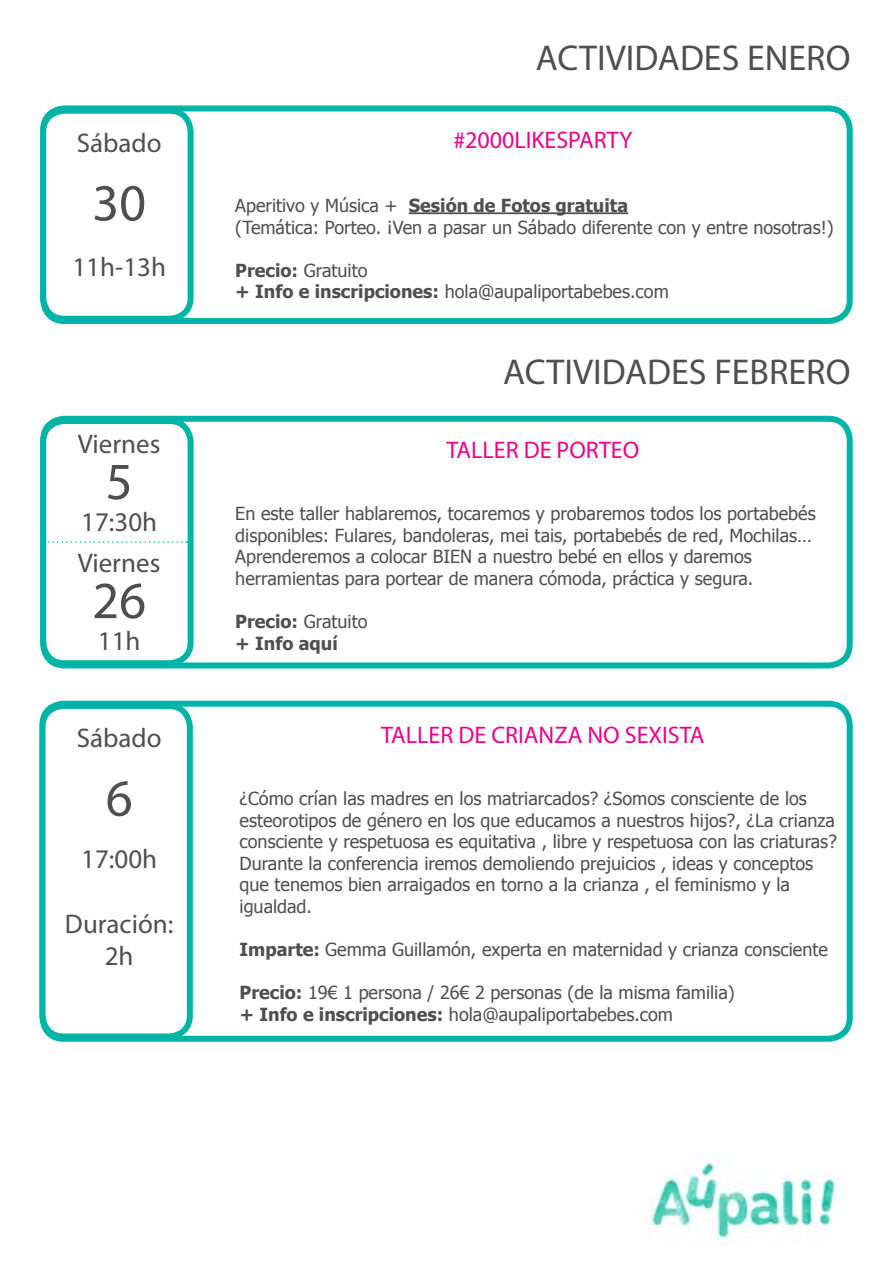
<style>
.page{position:relative;width:893px;height:1263px;background:#fff}
.page>*{position:absolute;margin:0;border:0;box-sizing:border-box;transform-origin:0 0}
.t1{font:52.5px "Myriad Pro";color:#4f4f51}
.t2{font:36px "Myriad Pro";color:#4f4f51}
.t3{font:27px/32.4px "Myriad Pro";color:#4f4f51;text-align:center}
.t4{font:24px "Myriad Pro";color:#ec008c}
.t5{font:18px/21.6px "Tahoma";color:#4f4f51}
.t6{font:700 18px/21.6px "Tahoma";color:#4f4f51}
.s1{font-weight:700}
.s2{font-weight:400}
</style>
<div class="page">
<div style="left:40px;top:701px;width:813px;height:341px;border:6px solid #00b4a7;border-radius:21px"></div>
<div style="left:40px;top:416px;width:813px;height:252px;border:6px solid #00b4a7;border-radius:21px"></div>
<div style="left:40px;top:105px;width:813px;height:219px;border:6px solid #00b4a7;border-radius:21px"></div>
<div style="left:43px;top:111px;width:148px;height:208px;background:#fff;border-radius:21px"></div>
<div style="left:40px;top:108px;width:154px;height:214px;border:6px solid #00b4a7;border-radius:21px"></div>
<hr style="left:409px;top:212px;width:219px;height:2px;background:#4f4f51">
<div style="left:43px;top:421px;width:148px;height:242px;background:#fff;border-radius:21px"></div>
<div style="left:40px;top:418px;width:154px;height:248px;border:6px solid #00b4a7;border-radius:21px"></div>
<div style="left:43px;top:706px;width:147px;height:330px;background:#fff;border-radius:21px"></div>
<div style="left:40px;top:703px;width:153px;height:336px;border:6px solid #00b4a7;border-radius:21px"></div>
<svg style="left:44px;top:541px;width:143px;height:2px"></svg>
<img style="left:647px;top:1150px;width:194px;height:91px">
<h3 class="t3" style="left:77px;top:126px;width:86px">Sábado</h3>
<h1 class="t1" style="left:92px;top:170px;width:55px">30</h1>
<h3 class="t3" style="left:72px;top:250px;width:95px">11h-13h</h3>
<h2 class="t2" style="left:536px;top:35px;width:316px">ACTIVIDADES ENERO</h2>
<h3 class="t4" style="left:453px;top:125px;width:181px">#2000LIKESPARTY</h3>
<p class="t5" style="left:235px;top:194px;width:600px">Aperitivo y Música + <span class="s1">Sesión de Fotos gratuita<br></span>(Temática: Porteo. ¡Ven a pasar un Sábado diferente con y entre nosotras!)</p>
<p class="t5" style="left:235px;top:259px;width:435px"><span class="s1">Precio:</span> Gratuito<br><span class="s1">+ Info e inscripciones:</span> hola@aupaliportabebes.com</p>
<h2 class="t2" style="left:503px;top:350px;width:349px">ACTIVIDADES FEBRERO</h2>
<h3 class="t3" style="left:78px;top:427px;width:84px">Viernes</h3>
<h1 class="t1" style="left:106px;top:449px;width:28px">5</h1>
<h3 class="t3" style="left:81px;top:505px;width:77px">17:30h</h3>
<p class="t5" style="left:235px;top:502px;width:582px">En este taller hablaremos, tocaremos y probaremos todos los portabebés disponibles: Fulares, bandoleras, mei tais, portabebés de red, Mochilas… Aprenderemos a colocar BIEN a nuestro bebé en ellos y daremos herramientas para portear de manera cómoda, práctica y segura.</p>
<p class="t6" style="left:235px;top:610px;width:134px">Precio: <span class="s2">Gratuito </span>+ Info aquí</p>
<h3 class="t4" style="left:446px;top:436px;width:194px">TALLER DE PORTEO</h3>
<h3 class="t3" style="left:78px;top:546px;width:84px">Viernes</h3>
<h1 class="t1" style="left:92px;top:568px;width:55px">26</h1>
<h3 class="t3" style="left:98px;top:624px;width:44px">11h</h3>
<h3 class="t3" style="left:77px;top:722px;width:86px">Sábado</h3>
<h1 class="t1" style="left:106px;top:766px;width:28px">6</h1>
<h3 class="t3" style="left:81px;top:842px;width:77px">17:00h</h3>
<h3 class="t3" style="left:65px;top:907px;width:110px">Duración:<br>2h</h3>
<h3 class="t4" style="left:381px;top:720px;width:325px">TALLER DE CRIANZA NO SEXISTA</h3>
<p class="t5" style="left:240px;top:787px;width:599px">¿Cómo crían las madres en los matriarcados? ¿Somos consciente de los esteorotipos de género en los que educamos a nuestros hijos?, ¿La crianza consciente y respetuosa es equitativa , libre y respetuosa con las criaturas?<br>Durante la conferencia iremos demoliendo prejuicios , ideas y conceptos que tenemos bien arraigados en torno a la crianza , el feminismo y la igualdad.</p>
<p class="t5" style="left:240px;top:938px;width:590px"><span class="s1">Imparte:</span> Gemma Guillamón, experta en maternidad y crianza consciente</p>
<p class="t5" style="left:240px;top:981px;width:497px"><span class="s1">Precio:</span> 19€ 1 persona / 26€ 2 personas (de la misma familia) <span class="s1">+ Info e inscripciones:</span> hola@aupaliportabebes.com</p>
</div>
